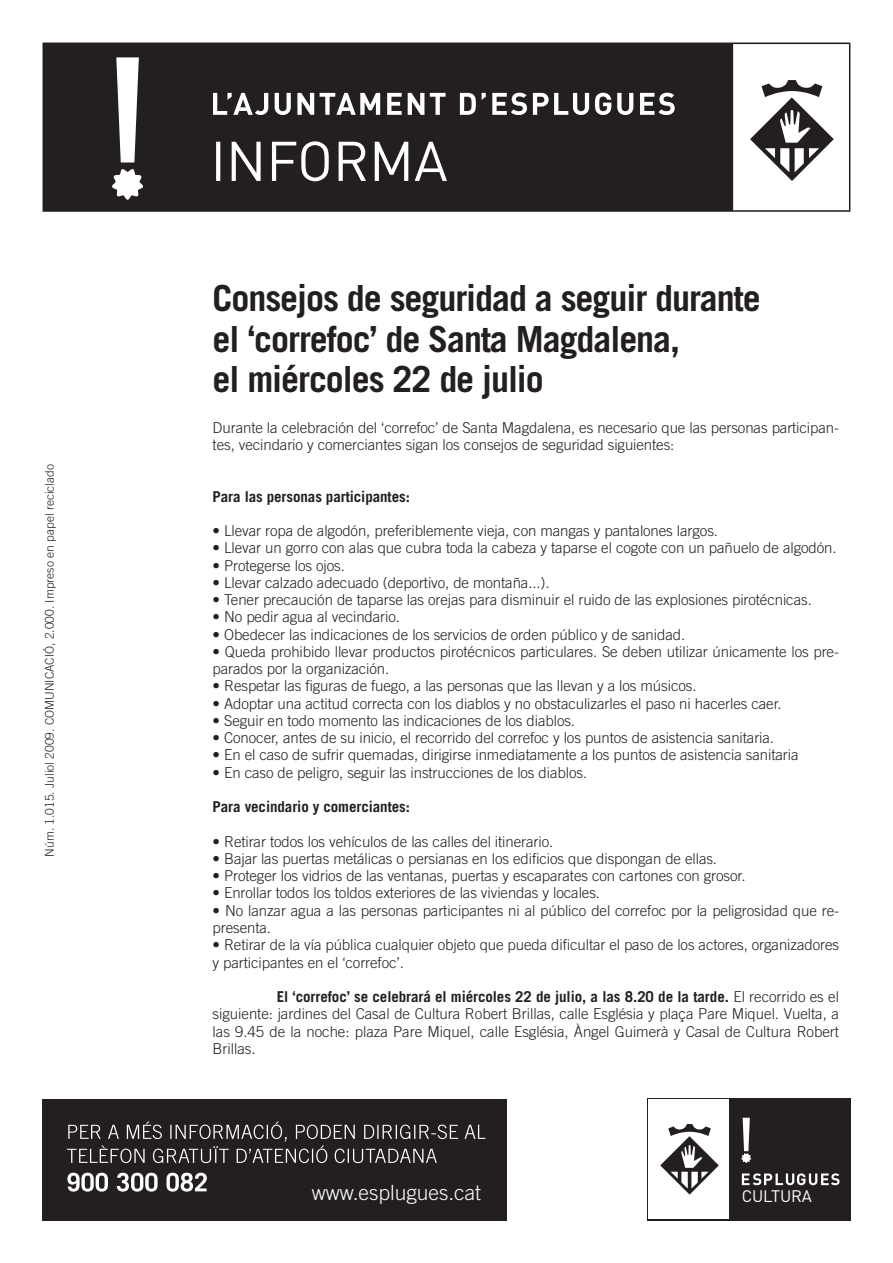
<style>
.page{position:relative;width:893px;height:1263px;background:#fff}
.page>*{position:absolute;margin:0;border:0;box-sizing:border-box;transform-origin:0 0}
.t1{font:700 36px "Trade Gothic LT Com";letter-spacing:-.03em;color:#231f20}
.t2{font:300 21px "Trade Gothic LT Com";color:#fafafa}
.t3{font:16.5px "DIN";letter-spacing:-.01em;color:#fff}
.t4{font:300 15px/17.2px "Trade Gothic LT Com";letter-spacing:-.005em;color:#231f20}
.t5{font:700 15px "Trade Gothic LT Com";letter-spacing:-.005em;color:#231f20}
.t6{font:300 12px "Trade Gothic LT Com";color:#231f20}
.s1{font-weight:700}
</style>
<div class="page">
<svg style="left:43px;top:43px;width:807px;height:169px;background:#433f40"></svg>
<svg style="left:216px;top:141px;width:231px;height:40px"></svg>
<svg style="left:213px;top:93px;width:462px;height:22px"></svg>
<svg style="left:112px;top:57px;width:32px;height:143px"></svg>
<div style="left:43px;top:1098px;width:464px;height:122px;background:#231f20"></div>
<svg style="left:67px;top:1173px;width:140px;height:18px"></svg>
<svg style="left:67px;top:1121px;width:418px;height:42px"></svg>
<div style="left:647px;top:1098px;width:203px;height:122px;background:#231f20"></div>
<div style="left:648px;top:1100px;width:81px;height:119px;background:#fff"></div>
<svg style="left:660px;top:1124px;width:59px;height:70px"></svg>
<svg style="left:741px;top:1118px;width:10px;height:45px"></svg>
<svg style="left:742px;top:1173px;width:97px;height:12px"></svg>
<p class="t6" style="left:43px;top:857px;width:394px;rotate:-90deg">Núm. 1.015. Juliol 2009. COMUNICACIÓ, 2.000. Impreso en papel reciclado</p>
<p class="t1" style="left:213px;top:276px;width:550px">Consejos de seguridad a seguir durante</p>
<p class="t1" style="left:213px;top:317px;width:469px">el ‘correfoc’ de Santa Magdalena,</p>
<p class="t1" style="left:213px;top:357px;width:333px">el miércoles 22 de julio</p>
<p class="t4" style="left:213px;top:418px;width:628px">Durante la celebración del ‘correfoc’ de Santa Magdalena, es necesario que las personas participan&shy;tes, vecindario y comerciantes sigan los consejos de seguridad siguientes:</p>
<p class="t5" style="left:213px;top:487px;width:199px">Para las personas participantes:</p>
<p class="t4" style="left:213px;top:522px;width:507px">• Llevar ropa de algodón, preferiblemente vieja, con mangas y pantalones largos.</p>
<p class="t4" style="left:213px;top:539px;width:625px">• Llevar un gorro con alas que cubra toda la cabeza y taparse el cogote con un pañuelo de algodón.</p>
<p class="t4" style="left:213px;top:556px;width:134px">• Protegerse los ojos.</p>
<p class="t4" style="left:213px;top:574px;width:339px">• Llevar calzado adecuado (deportivo, de montaña...).</p>
<p class="t4" style="left:213px;top:591px;width:601px">• Tener precaución de taparse las orejas para disminuir el ruido de las explosiones pirotécnicas.</p>
<p class="t4" style="left:213px;top:608px;width:189px">• No pedir agua al vecindario.</p>
<p class="t4" style="left:213px;top:625px;width:474px">• Obedecer las indicaciones de los servicios de orden público y de sanidad.</p>
<p class="t4" style="left:213px;top:643px;width:628px">• Queda prohibido llevar productos pirotécnicos particulares. Se deben utilizar únicamente los pre&shy;parados por la organización.</p>
<p class="t4" style="left:213px;top:677px;width:485px">• Respetar las figuras de fuego, a las personas que las llevan y a los músicos.</p>
<p class="t4" style="left:213px;top:694px;width:570px">• Adoptar una actitud correcta con los diablos y no obstaculizarles el paso ni hacerles caer.</p>
<p class="t4" style="left:213px;top:712px;width:364px">• Seguir en todo momento las indicaciones de los diablos.</p>
<p class="t4" style="left:213px;top:729px;width:563px">• Conocer, antes de su inicio, el recorrido del correfoc y los puntos de asistencia sanitaria.</p>
<p class="t4" style="left:213px;top:746px;width:587px">• En el caso de sufrir quemadas, dirigirse inmediatamente a los puntos de asistencia sanitaria</p>
<p class="t4" style="left:213px;top:763px;width:376px">• En caso de peligro, seguir las instrucciones de los diablos.</p>
<p class="t5" style="left:213px;top:798px;width:199px">Para vecindario y comerciantes:</p>
<p class="t4" style="left:213px;top:832px;width:342px">• Retirar todos los vehículos de las calles del itinerario.</p>
<p class="t4" style="left:213px;top:850px;width:506px">• Bajar las puertas metálicas o persianas en los edificios que dispongan de ellas.</p>
<p class="t4" style="left:213px;top:867px;width:534px">• Proteger los vidrios de las ventanas, puertas y escaparates con cartones con grosor.</p>
<p class="t4" style="left:213px;top:884px;width:389px">• Enrollar todos los toldos exteriores de las viviendas y locales.</p>
<p class="t4" style="left:213px;top:901px;width:628px">• No lanzar agua a las personas participantes ni al público del correfoc por la peligrosidad que re&shy;presenta.</p>
<p class="t4" style="left:213px;top:936px;width:628px">• Retirar de la vía pública cualquier objeto que pueda dificultar el paso de los actores, organizadores y participantes en el ‘correfoc’.</p>
<p class="t4" style="left:213px;top:988px;width:628px;text-align:justify;text-indent:64px"><span class="s1">El ‘correfoc’ se celebrará el miércoles 22 de julio, a las 8.20 de la tarde.</span> El recorrido es el siguiente: jardines del Casal de Cultura Robert Brillas, calle Església y plaça Pare Miquel. Vuelta, a las 9.45 de la noche: plaza Pare Miquel, calle Església, Àngel Guimerà y Casal de Cultura Robert Brillas.</p>
<p class="t2" style="left:312px;top:1180px;width:171px">www.esplugues.cat</p>
<p class="t3" style="left:742px;top:1186px;width:72px">CULTURA</p>
</div>
